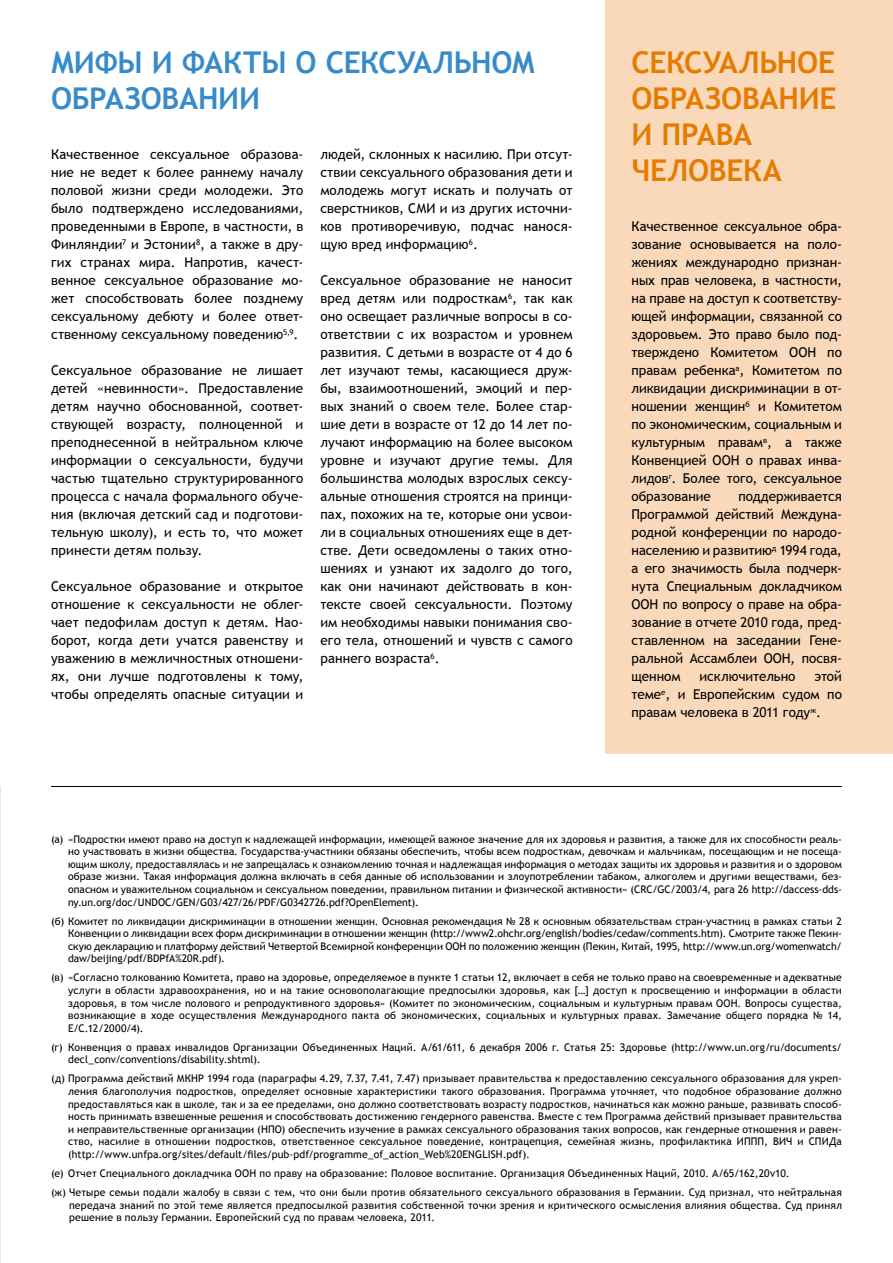
<style>
.page{position:relative;width:893px;height:1263px;background:#fff}
.page>*{position:absolute;margin:0;border:0;box-sizing:border-box;transform-origin:0 0}
.t1{font:700 30px/36px "Trebuchet MS";letter-spacing:-.01em;color:#e57b00}
.t2{font:700 30px/36px "Trebuchet MS";letter-spacing:-.015em;color:#378bcb}
.t3{font:13.5px/18px "Trebuchet MS";letter-spacing:.005em;color:#000;text-align:justify}
.t4{font:10.5px/12.6px "Trebuchet MS";letter-spacing:.015em;color:#000;text-align:justify}
</style>
<div class="page">
<div style="left:605px;top:0;width:288px;height:753px;background:#f9d9ba"></div>
<hr style="left:51px;top:786px;width:791px;height:1px;background:#000">
<h1 class="t2" style="left:51px;top:44px;width:486px">МИФЫ И ФАКТЫ О СЕКСУАЛЬНОМ<br>ОБРАЗОВАНИИ</h1>
<p class="t3" style="left:51px;top:145px;width:254px;text-align:left">Качественное сексуальное образова&shy;ние не ведет к более раннему началу половой жизни среди молодежи. Это было подтверждено исследованиями, проведенными в Европе, в частности, в Финляндии<sup>7</sup> и Эстонии<sup>8</sup>, а также в дру&shy;гих странах мира. Напротив, качест&shy;венное сексуальное образование мо&shy;жет способствовать более позднему сексуальному дебюту и более ответ&shy;ственному сексуальному поведению<sup>5,9</sup>.</p>
<p class="t3" style="left:51px;top:361px;width:254px">Сексуальное образование не лишает детей «невинности». Предоставление детям научно обоснованной, соответ&shy;ствующей возрасту, полноценной и преподнесенной в нейтральном ключе информации о сексуальности, будучи частью тщательно структурированного процесса с начала формального обуче&shy;ния (включая детский сад и подготови&shy;тельную школу), и есть то, что может принести детям пользу.</p>
<p class="t3" style="left:51px;top:577px;width:254px">Сексуальное образование и открытое отношение к сексуальности не облег&shy;чает педофилам доступ к детям. Нао&shy;борот, когда дети учатся равенству и уважению в межличностных отношени&shy;ях, они лучше подготовлены к тому, чтобы определять опасные ситуации и</p>
<p class="t3" style="left:320px;top:145px;width:254px">людей, склонных к насилию. При отсут&shy;ствии сексуального образования дети и молодежь могут искать и получать от сверстников, СМИ и из других источни&shy;ков противоречивую, подчас нанося&shy;щую вред информацию<sup>6</sup>.</p>
<p class="t3" style="left:320px;top:271px;width:254px">Сексуальное образование не наносит вред детям или подросткам<sup>6</sup>, так как оно освещает различные вопросы в со&shy;ответствии с их возрастом и уровнем развития. С детьми в возрасте от 4 до 6 лет изучают темы, касающиеся друж&shy;бы, взаимоотношений, эмоций и пер&shy;вых знаний о своем теле. Более стар&shy;шие дети в возрасте от 12 до 14 лет по&shy;лучают информацию на более высоком уровне и изучают другие темы. Для большинства молодых взрослых сексу&shy;альные отношения строятся на принци&shy;пах, похожих на те, которые они усвои&shy;ли в социальных отношениях еще в дет&shy;стве. Дети осведомлены о таких отно&shy;шениях и узнают их задолго до того, как они начинают действовать в кон&shy;тексте своей сексуальности. Поэтому им необходимы навыки понимания сво&shy;его тела, отношений и чувств с самого раннего возраста<sup>6</sup>.</p>
<h1 class="t1" style="left:631px;top:44px;width:207px">СЕКСУАЛЬНОЕ<br>ОБРАЗОВАНИЕ<br>И ПРАВА<br>ЧЕЛОВЕКА</h1>
<p class="t3" style="left:631px;top:217px;width:212px">Качественное сексуальное обра&shy;зование основывается на поло&shy;жениях международно признан&shy;ных прав человека, в частности, на праве на доступ к соответству&shy;ющей информации, связанной со здоровьем. Это право было под&shy;тверждено Комитетом ООН по правам ребенка<sup>а</sup>, Комитетом по ликвидации дискриминации в от&shy;ношении женщин<sup>б</sup> и Комитетом по экономическим, социальным и культурным правам<sup>в</sup>, а также Конвенцией ООН о правах инва&shy;лидов<sup>г</sup>. Более того, сексуальное образование</p>
<p class="t3" style="left:631px;top:487px;width:212px;text-indent:107px">поддерживается Программой действий Междуна&shy;родной конференции по народо&shy;населению и развитию<sup>д</sup> 1994 года, а его значимость была подчерк&shy;нута Специальным докладчиком ООН по вопросу о праве на обра&shy;зование в отчете 2010 года, пред&shy;ставленном на заседании Гене&shy;ральной Ассамблеи ООН, посвя&shy;щенном</p>
<p class="t3" style="left:631px;top:667px;width:212px;text-indent:183px">этой теме<sup>е</sup>, и Европейским судом по правам человека в 2011 году<sup>ж</sup>.</p>
<p class="t3" style="left:700px;top:667px;width:97px">исключительно</p>
<p class="t4" style="left:68px;top:833px;width:775px;text-indent:-17px">(а) «Подростки имеют право на доступ к надлежащей информации, имеющей важное значение для их здоровья и развития, а также для их способности реаль&shy;но участвовать в жизни общества. Государства-участники обязаны обеспечить, чтобы всем подросткам, девочкам и мальчикам, посещающим и не посеща&shy;ющим школу, предоставлялась и не запрещалась к ознакомлению точная и надлежащая информация о методах защиты их здоровья и развития и о здоровом образе жизни. Такая информация должна включать в себя данные об использовании и злоупотреблении табаком, алкоголем и другими веществами, без&shy;опасном и уважительном социальном и сексуальном поведении, правильном питании и физической активности» (CRC/GC/2003/4, para 26 http://daccess-dds&shy;ny.un.org/doc/UNDOC/GEN/G03/427/26/PDF/G0342726.pdf?OpenElement).</p>
<p class="t4" style="left:68px;top:915px;width:775px;text-indent:-17px">(б) Комитет по ликвидации дискриминации в отношении женщин. Основная рекомендация № 28 к основным обязательствам стран-участниц в рамках статьи 2<br>Конвенции о ликвидации всех форм дискриминации в отношении женщин (http://www2.ohchr.org/english/bodies/cedaw/comments.htm). Смотрите также Пекин&shy;скую декларацию и платформу действий Четвертой Всемирной конференции ОOН по положению женщин (Пекин, Китай, 1995, http://www.un.org/womenwatch/ daw/beijing/pdf/BDPfA%20R.pdf).</p>
<p class="t4" style="left:68px;top:971px;width:775px;text-indent:-17px">(в) «Согласно толкованию Комитета, право на здоровье, определяемое в пункте 1 статьи 12, включает в себя не только право на своевременные и адекватные услуги в области здравоохранения, но и на такие основополагающие предпосылки здоровья, как […] доступ к просвещению и информации в области здоровья, в том числе полового и репродуктивного здоровья» (Комитет по экономическим, социальным и культурным правам ООН. Вопросы существа, возникающие в ходе осуществления Международного пакта об экономических, социальных и культурных правах. Замечание общего порядка № 14, E/C.12/2000/4).</p>
<p class="t4" style="left:68px;top:1041px;width:775px;text-indent:-17px">(г) Конвенция о правах инвалидов Организации Объединенных Наций. А/61/611, 6 декабря 2006 г. Статья 25: Здоровье (http://www.un.org/ru/documents/ decl_conv/conventions/disability.shtml).</p>
<p class="t4" style="left:68px;top:1072px;width:775px;text-indent:-17px">(д) Программа действий МКНР 1994 года (параграфы 4.29, 7.37, 7.41, 7.47) призывает правительства к предоставлению сексуального образования для укреп&shy;ления благополучия подростков, определяет основные характеристики такого образования. Программа уточняет, что подобное образование должно предоставляться как в школе, так и за ее пределами, оно должно соответствовать возрасту подростков, начинаться как можно раньше, развивать способ&shy;ность принимать взвешенные решения и способствовать достижению гендерного равенства. Вместе с тем Программа действий призывает правительства и неправительственные организации (НПО) обеспечить изучение в рамках сексуального образования таких вопросов, как гендерные отношения и равен&shy;ство, насилие в отношении подростков, ответственное сексуальное поведение, контрацепция, семейная жизнь, профилактика ИППП, ВИЧ и СПИДа (http://www.unfpa.org/sites/default/files/pub-pdf/programme_of_action_Web%20ENGLISH.pdf).</p>
<p class="t4" style="left:51px;top:1164px;width:792px;line-height:18.9px">(е) Отчет Специального докладчика ООН по праву на образование: Половое воспитание. Организация Объединенных Наций, 2010. А/65/162,20v10.<br>(ж) Четыре семьи подали жалобу в связи с тем, что они были против обязательного сексуального образования в Германии. Суд признал, что нейтральная</p>
<p class="t4" style="left:69px;top:1199px;width:774px">передача знаний по этой теме является предпосылкой развития собственной точки зрения и критического осмысления влияния общества. Суд принял решение в пользу Германии. Европейский cуд по правам человека, 2011.</p>
</div>
